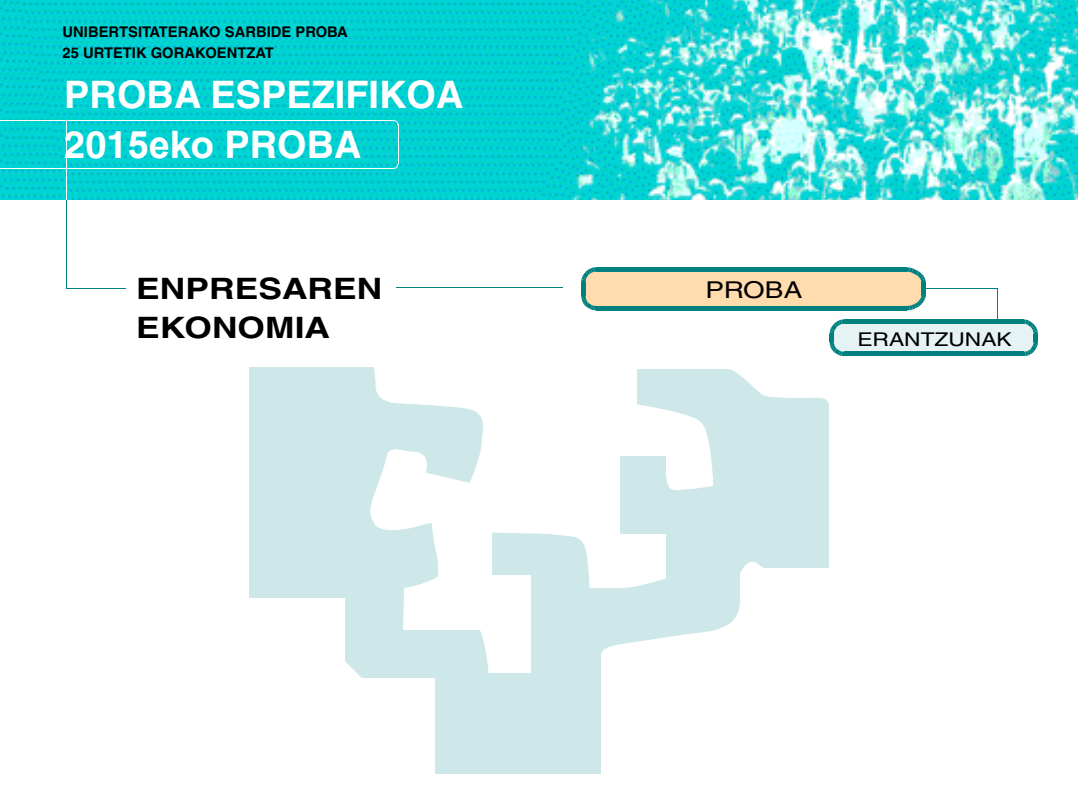
<style>
.page{position:relative;width:1078px;height:806px;background:#fff}
.page>*{position:absolute;margin:0;border:0;box-sizing:border-box;transform-origin:0 0}
.t1{font:700 37.9px/49.4px "Helvetica";color:#fff}
.t2{font:700 29.5px/38.2px "Helvetica";color:#000;scale:1.2 1}
.t3{font:23.2px "Helvetica";color:#000;scale:1.2 1}
.t4{font:19px "Helvetica";color:#000;scale:1.2 1}
.t5{font:700 14.8px/20.9px "Helvetica";color:#000}
.s1{font-family:"Arial"}
</style>
<div class="page">
<hr style="left:66px;top:117px;width:1px;height:171px;background:#00807f">
<hr style="left:66px;top:288px;width:59px;height:1px;background:#00807f">
<svg style="left:249px;top:367px;width:352px;height:407px;fill:#cee8ea"></svg>
<hr style="left:248px;top:598px;width:97px;height:1px;background:#fff">
<hr style="left:344px;top:598px;width:1px;height:64px;background:#fff">
<hr style="left:362px;top:678px;width:73px;height:1px;background:#fff">
<svg style="left:344px;top:661px;width:18px;height:18px"></svg>
<hr style="left:434px;top:678px;width:1px;height:96px;background:#fff">
<svg style="left:370px;top:367px;width:459px;height:312px"></svg>
<hr style="left:395px;top:287px;width:167px;height:1px;background:#00807f">
<img style="left:0;top:0;width:1077px;height:199px">
<hr style="left:66px;top:120px;width:1px;height:79px;background:#fff">
<hr style="left:0;top:120px;width:393px;height:1px;background:#fff">
<hr style="left:397px;top:125px;width:1px;height:39px;background:#fff">
<svg style="left:393px;top:120px;width:5px;height:6px"></svg>
<hr style="left:0;top:168px;width:393px;height:1px;background:#fff">
<svg style="left:393px;top:164px;width:5px;height:5px"></svg>
<svg style="left:581px;top:267px;width:344px;height:43px;background:#c6c8a4"></svg>
<svg style="left:829px;top:319px;width:208px;height:37px;background:#a5d2d3"></svg>
<hr style="left:922px;top:288px;width:75px;height:1px;background:#00807f">
<hr style="left:997px;top:289px;width:1px;height:31px;background:#00807f">
<p class="t5" style="left:63px;top:23px;width:287px">UNIBERTSITATERAKO SARBIDE PROBA<br>25 URTETIK GORAKOENTZAT</p>
<h1 class="t1" style="left:64px;top:74px;width:401px">PROBA ESPEZIFIKOA<br>201<span class="s1">5e</span>ko PROBA</h1>
<h2 class="t2" style="left:136px;top:273px;width:206px">ENPRESAREN<br>EKONOMIA</h2>
<h3 class="t3" style="left:705px;top:281px;width:82px">PROBA</h3>
<p class="t4" style="left:857px;top:332px;width:130px">ERANTZUNAK</p>
</div>
